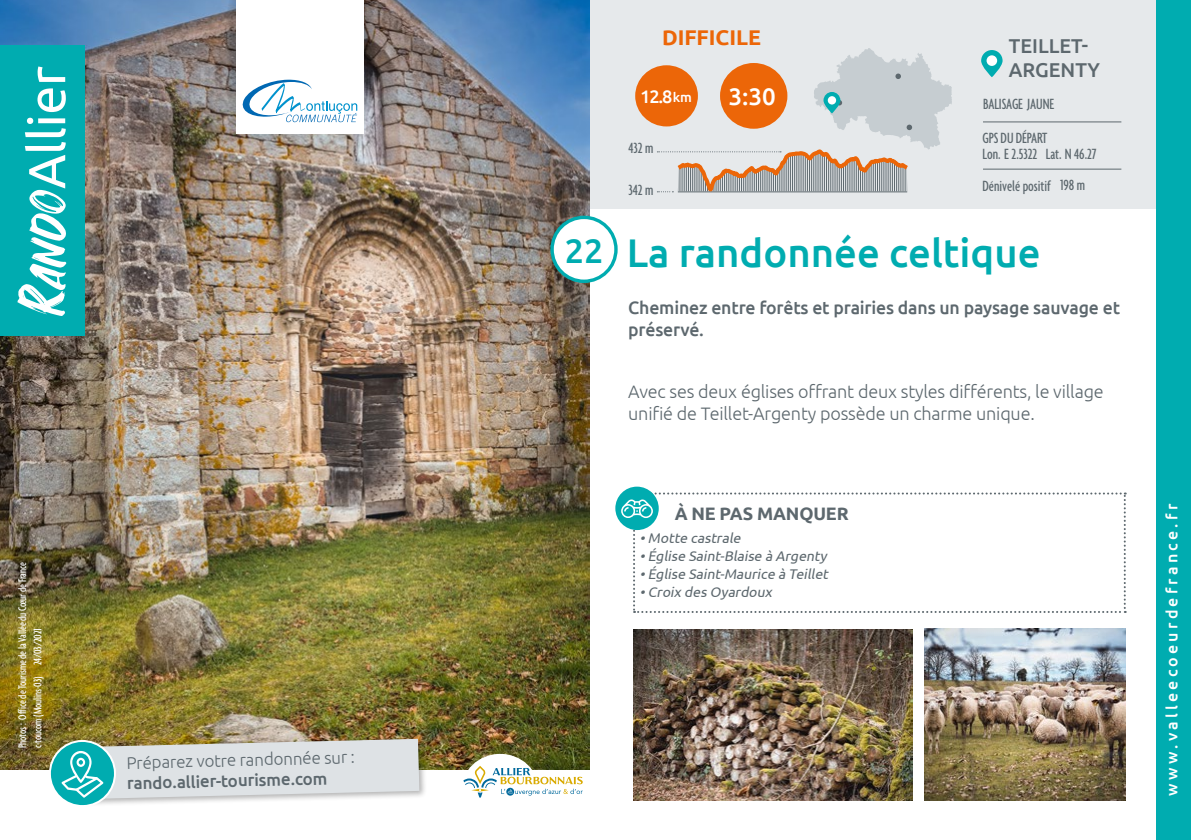
<style>
.page{position:relative;width:1191px;height:840px;background:#fff}
.page>*{position:absolute;margin:0;border:0;box-sizing:border-box;transform-origin:0 0}
.t1{font:52px "Ubuntu";letter-spacing:-.01em;color:#fff}
.t2{font:500 40px "Ubuntu";color:#00acb0}
.t3{font:500 24px "Ubuntu";color:#fff}
.t4{font:700 21.2px "Ubuntu";color:#ec6608}
.t5{font:500 20px/24px "Ubuntu";color:#5d686e}
.t6{font:500 18.2px "Ubuntu";color:#fff}
.t7{font:300 18px/22px "Ubuntu";letter-spacing:-.01em;color:#5d686e}
.t8{font:500 18px/22px "Ubuntu";letter-spacing:-.01em;color:#5d686e}
.t9{font:700 18px "Ubuntu";letter-spacing:-.01em;color:#5d686e}
.t10{font:300 17px "Ubuntu";color:#5d686e}
.t11{font:500 17px "Ubuntu";color:#5d686e}
.t12{font:500 extra-condensed 16px/15.8px "Agenda";color:#5d686e}
.t13{font:500 16px "Ubuntu";letter-spacing:.2em;color:#fff}
.t14{font:italic 14px "Ubuntu";color:#5d686e}
.t15{font:500 extra-condensed 12px/15.4px "Agenda";letter-spacing:-.01em;color:#fff}
.s1{font-family:"Fontania"}
.s2{font-size:13.6px}
.s3{font-size:34px}
</style>
<div class="page">
<div style="left:590px;top:0;width:567px;height:208px;background:#e6e9eb"></div>
<img style="left:0;top:0;width:590px;height:768px">
<img style="left:924px;top:628px;width:201px;height:172px">
<img style="left:633px;top:629px;width:279px;height:171px">
<div style="left:0;top:45px;width:84px;height:291px;background:#00acb0"></div>
<svg style="left:615px;top:486px;width:44px;height:43px"></svg>
<svg style="left:621px;top:492px;width:504px;height:120px"></svg>
<div style="left:77px;top:734px;width:350px;height:71px;background:#000;opacity:.3"></div>
<svg style="left:49px;top:740px;width:66px;height:66px"></svg>
<div style="left:48px;top:739px;width:68px;height:68px;border:2px solid #fff;border-radius:50%"></div>
<svg style="left:62px;top:738px;width:357px;height:60px;background:#c2d4d3"></svg>
<div style="left:552px;top:217px;width:64px;height:64px;background:#fff;border-radius:50%"></div>
<div style="left:550px;top:215px;width:67px;height:68px;border:3px solid #00acb0;border-radius:50%"></div>
<div style="left:635px;top:65px;width:63px;height:61px;background:#ec6608;border-radius:50%"></div>
<hr style="left:983px;top:121px;width:138px;height:1px;background:#5d686e">
<hr style="left:983px;top:169px;width:138px;height:1px;background:#5d686e">
<svg style="left:981px;top:50px;width:21px;height:27px"></svg>
<div style="left:986px;top:55px;width:11px;height:11px;background:#fff;border-radius:50%"></div>
<div style="left:1157px;top:0;width:34px;height:839px;background:#00acb0"></div>
<svg style="left:224px;top:0;width:151px;height:134px"></svg>
<svg style="left:657px;top:48px;width:295px;height:145px"></svg>
<div style="left:461px;top:753px;width:78px;height:74px;background:#fff;border-radius:50%"></div>
<svg style="left:463px;top:765px;width:120px;height:32px"></svg>
<h1 class="t1" style="left:15px;top:315px;width:251px;rotate:-90deg"><span class="s1">Rando</span>Allier</h1>
<p class="t15" style="left:14px;top:664px;width:104px;text-indent:-83px;rotate:-90deg">Photos : Office de Tourisme de la Vallée du Cœur de France<br>24/03/2021</p>
<p class="t15" style="left:30px;top:748px;width:73px;rotate:-90deg">c-toucom (Moulins-03)</p>
<p class="t10" style="left:126px;top:751px;width:230px;rotate:-1deg">Préparez votre randonnée sur :</p>
<p class="t11" style="left:127px;top:771px;width:202px;rotate:-1deg">rando.allier-tourisme.com</p>
<p class="t4" style="left:662px;top:25px;width:100px">DIFFICILE</p>
<p class="t6" style="left:640px;top:85px;width:53px">12.8<span class="s2">km</span></p>
<p class="t12" style="left:628px;top:139px;width:26px">432 m</p>
<p class="t12" style="left:628px;top:182px;width:26px">342 m</p>
<h3 class="t3" style="left:728px;top:81px;width:49px">3:30</h3>
<p class="t5" style="left:1009px;top:33px;width:93px">TEILLET-<br>ARGENTY</p>
<p class="t12" style="left:983px;top:96px;width:73px">BALISAGE JAUNE</p>
<p class="t12" style="left:982px;top:130px;width:116px">GPS DU DÉPART<br>Lon. E 2.5322 Lat. N 46.27</p>
<p class="t12" style="left:982px;top:177px;width:104px">Dénivelé positif 198 m</p>
<h2 class="t2" style="left:565px;top:227px;width:477px"><span class="s3">22</span> La randonnée celtique</h2>
<p class="t8" style="left:628px;top:296px;width:493px">Cheminez entre forêts et prairies dans un paysage sauvage et préservé.</p>
<p class="t7" style="left:628px;top:380px;width:477px">Avec ses deux églises offrant deux styles différents, le village unifié de Teillet-Argenty possède un charme unique.</p>
<p class="t9" style="left:675px;top:502px;width:175px">À NE PAS MANQUER</p>
<p class="t14" style="left:639px;top:529px;width:105px">•Motte castrale</p>
<p class="t14" style="left:639px;top:547px;width:189px">•Église Saint-Blaise à Argenty</p>
<p class="t14" style="left:639px;top:565px;width:193px">•Église Saint-Maurice à Teillet</p>
<p class="t14" style="left:639px;top:583px;width:137px">•Croix des Oyardoux</p>
<p class="t13" style="left:1161px;top:795px;width:293px;rotate:-90deg">www.valleecoeurdefrance.fr</p>
</div>
